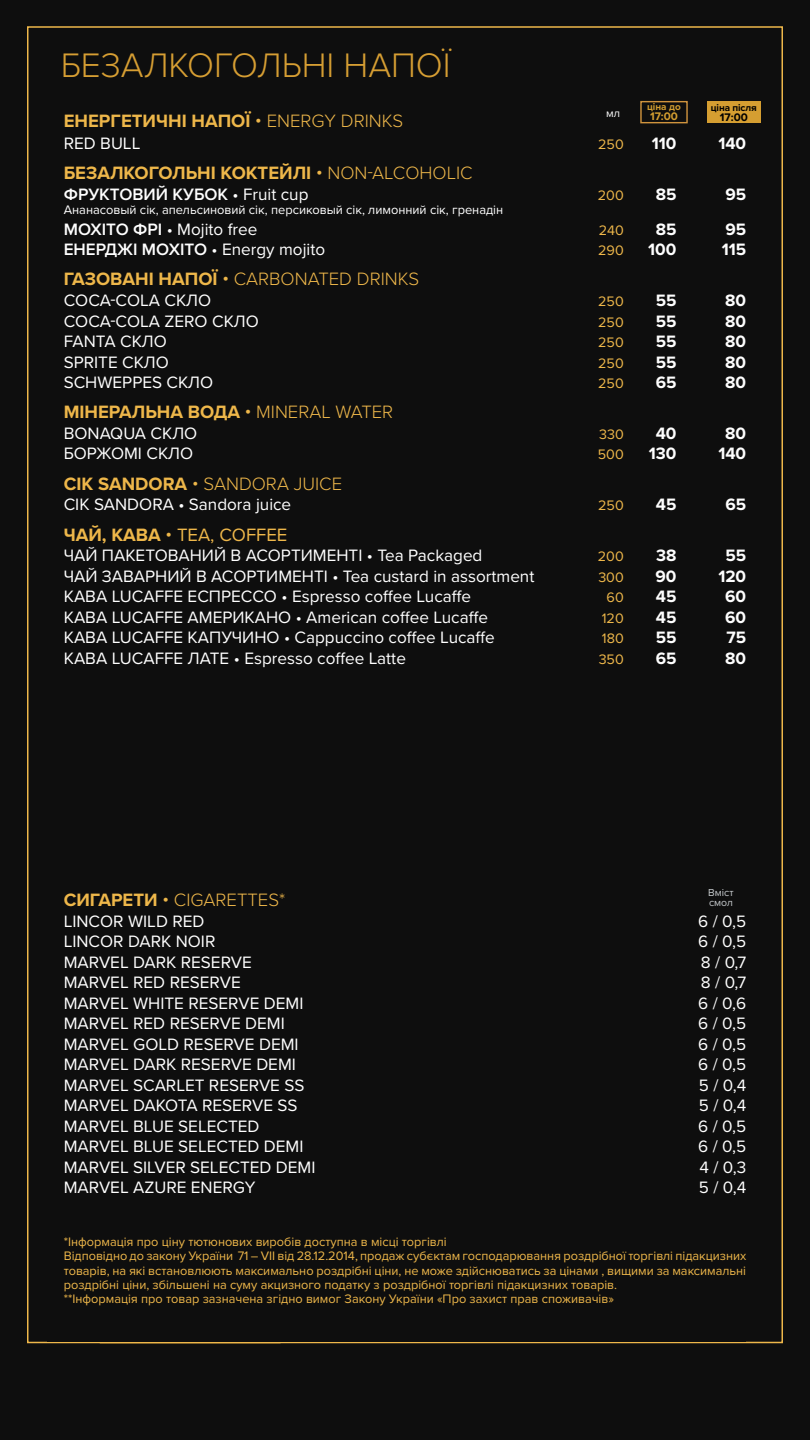
<style>
.page{position:relative;width:810px;height:1440px;background:#0e0e0e}
.page>*{position:absolute;margin:0;border:0;box-sizing:border-box;transform-origin:0 0}
.t1{font:300 35.25px "Proxima Nova";color:#d69e33}
.t2{font:700 18.52px "Proxima Nova";color:#eeb74a}
.t3{font:300 18.52px "Proxima Nova";color:#eeb74a}
.t4{font:18.52px "Proxima Nova";color:#eeb74a}
.t5{font:17.1px "Proxima Nova";color:#fff}
.t6{font:700 17.1px "Proxima Nova";color:#fefefe}
.t7{font:600 17.1px "Proxima Nova";color:#fff}
.t8{font:14.25px "Proxima Nova";color:#eeb74a}
.t9{font:12.83px "Proxima Nova";color:#fff}
.t10{font:12.75px/14.2px "Proxima Nova";color:#eeb74a}
.t11{font:700 11.4px "Proxima Nova";color:#d39e30}
.t12{font:700 11.4px "Proxima Nova";color:#000}
.t13{font:11.4px "Proxima Nova";color:#fff}
.t14{font:10.5px/10px "Proxima Nova";color:#c5c9cc}
.t15{font:700 9.98px "Proxima Nova";letter-spacing:-.01em;color:#000}
.t16{font:700 9.98px "Proxima Nova";color:#d39e30}
.s1{font-weight:400}
.s2{font-weight:300}
.s3{font-weight:600}
.s4{font-weight:700}
</style>
<div class="page">
<div style="left:640px;top:101px;width:48px;height:22px;border:1px solid #cf933d"></div>
<div style="left:707px;top:102px;width:54px;height:21px;background:#d59e31"></div>
<h1 class="t1" style="left:61px;top:39px;width:392px">БЕЗАЛКОГОЛЬНІ НАПОЇ</h1>
<p class="t2" style="left:64px;top:107px;width:341px">ЕНЕРГЕТИЧНІ НАПОЇ <span class="s1">•</span> <span class="s2">ENERGY DRINKS</span></p>
<p class="t5" style="left:64px;top:131px;width:78px">RED BULL</p>
<p class="t8" style="left:598px;top:134px;width:27px">250</p>
<p class="t6" style="left:652px;top:131px;width:26px">110</p>
<p class="t6" style="left:718px;top:131px;width:29px">140</p>
<p class="t2" style="left:64px;top:159px;width:410px">БЕЗАЛКОГОЛЬНІ КОКТЕЙЛІ <span class="s1">•</span> <span class="s2">NON-ALCOHOLIC</span></p>
<p class="t7" style="left:64px;top:181px;width:246px">ФРУКТОВИЙ КУБОК <span class="s1">• Fruit cup</span></p>
<p class="t8" style="left:598px;top:184px;width:27px">200</p>
<p class="t6" style="left:656px;top:181px;width:22px">85</p>
<p class="t6" style="left:725px;top:181px;width:22px">95</p>
<p class="t9" style="left:64px;top:200px;width:441px">Ананасовый сік, апельсиновий сік, персиковый сік, лимонний сік, гренадін</p>
<p class="t5" style="left:64px;top:216px;width:195px"><span class="s3">МОХIТО ФРI</span> • Mojito free</p>
<p class="t8" style="left:599px;top:219px;width:27px">240</p>
<p class="t6" style="left:656px;top:216px;width:22px">85</p>
<p class="t6" style="left:725px;top:216px;width:22px">95</p>
<p class="t7" style="left:64px;top:237px;width:263px">ЕНЕРДЖI МОХIТО <span class="s1">• Energy mojito</span></p>
<p class="t8" style="left:598px;top:240px;width:27px">290</p>
<p class="t6" style="left:648px;top:237px;width:30px">100</p>
<p class="t6" style="left:722px;top:237px;width:26px">115</p>
<p class="t3" style="left:64px;top:265px;width:357px"><span class="s4">ГАЗОВАНІ НАПОЇ</span> <span class="s1">•</span> CARBONATED DRINKS</p>
<p class="t5" style="left:64px;top:288px;width:149px">COCA-COLA СКЛО</p>
<p class="t8" style="left:598px;top:291px;width:27px">250</p>
<p class="t6" style="left:656px;top:288px;width:22px">55</p>
<p class="t6" style="left:725px;top:288px;width:22px">80</p>
<p class="t5" style="left:64px;top:308px;width:197px">COCA-COLA ZERO СКЛО</p>
<p class="t8" style="left:598px;top:311px;width:27px">250</p>
<p class="t6" style="left:656px;top:308px;width:22px">55</p>
<p class="t6" style="left:725px;top:308px;width:22px">80</p>
<p class="t5" style="left:64px;top:329px;width:105px">FANTA СКЛО</p>
<p class="t8" style="left:598px;top:332px;width:27px">250</p>
<p class="t6" style="left:656px;top:329px;width:22px">55</p>
<p class="t6" style="left:725px;top:329px;width:22px">80</p>
<p class="t5" style="left:64px;top:349px;width:107px">SPRITE СКЛО</p>
<p class="t8" style="left:598px;top:352px;width:27px">250</p>
<p class="t6" style="left:656px;top:349px;width:22px">55</p>
<p class="t6" style="left:725px;top:349px;width:22px">80</p>
<p class="t5" style="left:64px;top:370px;width:151px">SCHWEPPES СКЛО</p>
<p class="t8" style="left:598px;top:373px;width:27px">250</p>
<p class="t6" style="left:656px;top:370px;width:22px">65</p>
<p class="t6" style="left:725px;top:370px;width:22px">80</p>
<p class="t2" style="left:64px;top:398px;width:331px">МІНЕРАЛЬНА ВОДА <span class="s1">•</span> <span class="s2">MINERAL WATER</span></p>
<p class="t5" style="left:64px;top:420px;width:135px">BONAQUA СКЛО</p>
<p class="t8" style="left:599px;top:424px;width:26px">330</p>
<p class="t6" style="left:656px;top:420px;width:22px">40</p>
<p class="t6" style="left:725px;top:420px;width:22px">80</p>
<p class="t5" style="left:64px;top:441px;width:131px">БОРЖОМІ СКЛО</p>
<p class="t8" style="left:598px;top:444px;width:27px">500</p>
<p class="t6" style="left:649px;top:441px;width:29px">130</p>
<p class="t6" style="left:718px;top:441px;width:29px">140</p>
<p class="t3" style="left:64px;top:470px;width:280px"><span class="s4">СІК SANDORA</span> • SANDORA JUICE</p>
<p class="t5" style="left:64px;top:492px;width:229px">CIК SANDORA • Sandora juice</p>
<p class="t8" style="left:598px;top:495px;width:27px">250</p>
<p class="t6" style="left:656px;top:492px;width:22px">45</p>
<p class="t6" style="left:725px;top:492px;width:22px">65</p>
<p class="t4" style="left:64px;top:521px;width:225px"><span class="s4">ЧАЙ, КАВА</span> • TEA, COFFEE</p>
<p class="t5" style="left:64px;top:543px;width:420px">ЧАЙ ПАКЕТОВАНИЙ В АСОРТИМЕНТІ • Tea Packaged</p>
<p class="t8" style="left:598px;top:546px;width:27px">200</p>
<p class="t6" style="left:656px;top:543px;width:22px">38</p>
<p class="t6" style="left:725px;top:543px;width:22px">55</p>
<p class="t5" style="left:64px;top:563px;width:472px">ЧАЙ ЗАВАРНИЙ В АСОРТИМЕНТІ • Tea custard in assortment</p>
<p class="t8" style="left:598px;top:566px;width:27px">300</p>
<p class="t6" style="left:655px;top:563px;width:22px">90</p>
<p class="t6" style="left:718px;top:563px;width:29px">120</p>
<p class="t5" style="left:64px;top:584px;width:409px">КАВА LUCAFFE EСПРЕССО • Espresso coffee Lucaffe</p>
<p class="t8" style="left:607px;top:587px;width:19px">60</p>
<p class="t6" style="left:656px;top:584px;width:22px">45</p>
<p class="t6" style="left:725px;top:584px;width:22px">60</p>
<p class="t5" style="left:64px;top:604px;width:426px">КАВА LUCAFFE АМЕРИКАНО • American coffee Lucaffe</p>
<p class="t8" style="left:602px;top:607px;width:23px">120</p>
<p class="t6" style="left:656px;top:604px;width:22px">45</p>
<p class="t6" style="left:725px;top:604px;width:22px">60</p>
<p class="t5" style="left:64px;top:625px;width:433px">КАВА LUCAFFE КАПУЧИНО • Cappuccino coffee Lucaffe</p>
<p class="t8" style="left:602px;top:628px;width:23px">180</p>
<p class="t6" style="left:656px;top:625px;width:22px">55</p>
<p class="t6" style="left:727px;top:625px;width:21px">75</p>
<p class="t5" style="left:64px;top:645px;width:344px">КАВА LUCAFFE ЛАТЕ • Espresso coffee Latte</p>
<p class="t8" style="left:599px;top:648px;width:27px">350</p>
<p class="t6" style="left:656px;top:645px;width:22px">65</p>
<p class="t6" style="left:725px;top:645px;width:22px">80</p>
<p class="t16" style="left:647px;top:99px;width:35px">ціна до</p>
<p class="t11" style="left:650px;top:108px;width:29px">17:00</p>
<p class="t15" style="left:711px;top:100px;width:47px">ціна після</p>
<p class="t12" style="left:720px;top:108px;width:29px">17:00</p>
<p class="t13" style="left:606px;top:104px;width:15px">мл</p>
<p class="t14" style="left:708px;top:887px;width:27px">Вміст смол</p>
<p class="t3" style="left:64px;top:886px;width:223px"><span class="s4">СИГАРЕТИ</span> <span class="s1">•</span> CIGARETTES*</p>
<p class="t5" style="left:64px;top:908px;width:142px">LINCOR WILD RED</p>
<p class="t5" style="left:698px;top:908px;width:49px">6 / 0,5</p>
<p class="t5" style="left:64px;top:929px;width:153px">LINCOR DARK NOIR</p>
<p class="t5" style="left:698px;top:929px;width:49px">6 / 0,5</p>
<p class="t5" style="left:64px;top:949px;width:190px">MARVEL DARK RESERVE</p>
<p class="t5" style="left:701px;top:949px;width:47px">8 / 0,7</p>
<p class="t5" style="left:64px;top:970px;width:179px">MARVEL RED RESERVE</p>
<p class="t5" style="left:701px;top:970px;width:47px">8 / 0,7</p>
<p class="t5" style="left:64px;top:990px;width:241px">MARVEL WHITE RESERVE DEMI</p>
<p class="t5" style="left:698px;top:990px;width:49px">6 / 0,6</p>
<p class="t5" style="left:64px;top:1011px;width:223px">MARVEL RED RESERVE DEMI</p>
<p class="t5" style="left:698px;top:1011px;width:49px">6 / 0,5</p>
<p class="t5" style="left:64px;top:1031px;width:236px">MARVEL GOLD RESERVE DEMI</p>
<p class="t5" style="left:698px;top:1031px;width:49px">6 / 0,5</p>
<p class="t5" style="left:64px;top:1052px;width:234px">MARVEL DARK RESERVE DEMI</p>
<p class="t5" style="left:698px;top:1052px;width:49px">6 / 0,5</p>
<p class="t5" style="left:64px;top:1072px;width:242px">MARVEL SCARLET RESERVE SS</p>
<p class="t5" style="left:699px;top:1072px;width:49px">5 / 0,4</p>
<p class="t5" style="left:64px;top:1093px;width:235px">MARVEL DAKOTA RESERVE SS</p>
<p class="t5" style="left:699px;top:1093px;width:49px">5 / 0,4</p>
<p class="t5" style="left:64px;top:1113px;width:197px">MARVEL BLUE SELECTED</p>
<p class="t5" style="left:698px;top:1113px;width:49px">6 / 0,5</p>
<p class="t5" style="left:64px;top:1134px;width:241px">MARVEL BLUE SELECTED DEMI</p>
<p class="t5" style="left:698px;top:1134px;width:49px">6 / 0,5</p>
<p class="t5" style="left:64px;top:1154px;width:253px">MARVEL SILVER SELECTED DEMI</p>
<p class="t5" style="left:699px;top:1154px;width:48px">4 / 0,3</p>
<p class="t5" style="left:64px;top:1175px;width:193px">MARVEL AZURE ENERGY</p>
<p class="t5" style="left:699px;top:1175px;width:49px">5 / 0,4</p>
<p class="t10" style="left:64px;top:1234px;width:684px">*Інформація про ціну тютюнових виробів доступна в місці торгівлі<br>Відповідно до закону України 71 – VII від 28.12.2014, продаж субєктам господарювання роздрібної торгівлі підакцизних товарів, на які встановлюють максимально роздрібні ціни, не може здійснюватись за цінами , вищими за максимальні роздрібні ціни, збільшені на суму акцизного податку з роздрібної торгівлі підакцизних товарів.<br>**Інформація про товар зазначена згідно вимог Закону України «Про захист прав споживачів»</p>
</div>
